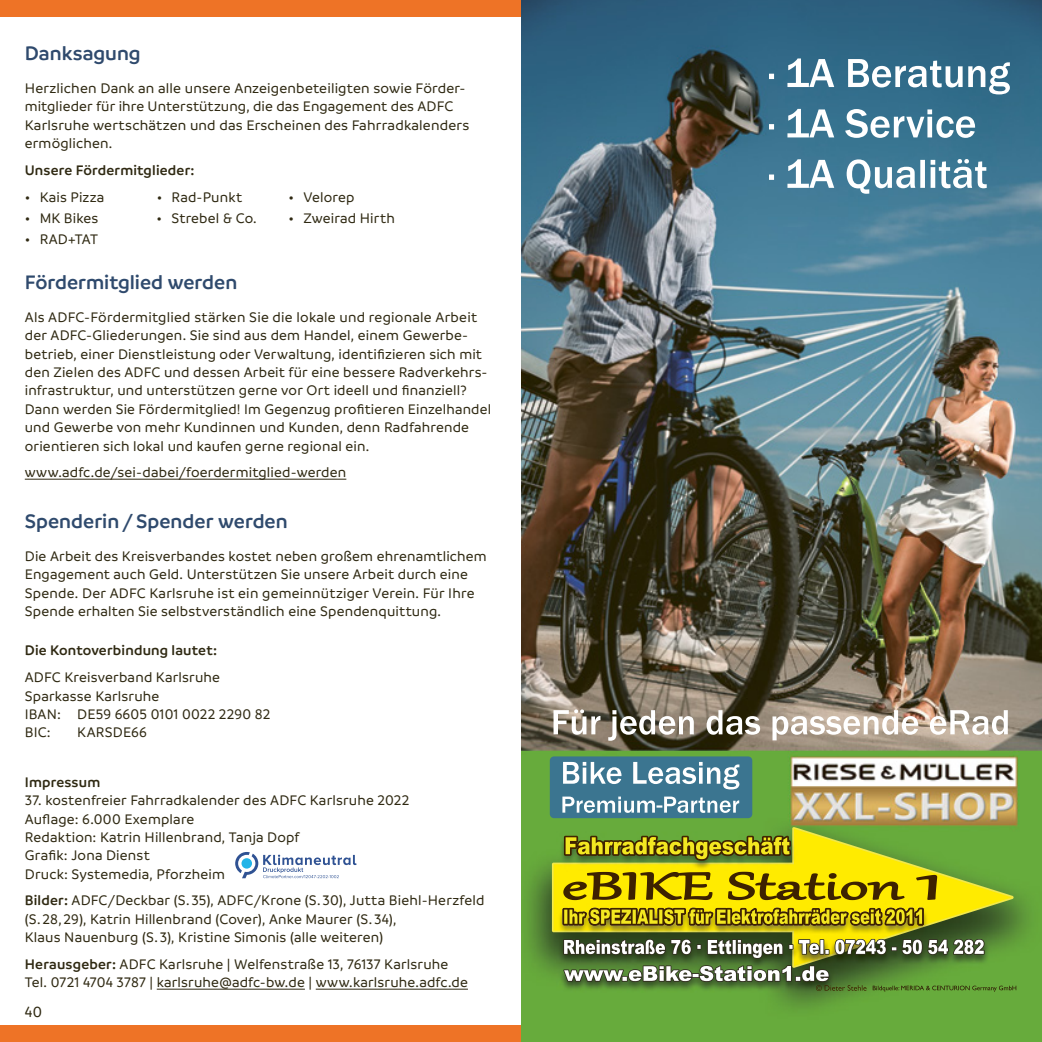
<style>
.page{position:relative;width:1042px;height:1042px;background:#fff}
.page>*{position:absolute;margin:0;border:0;box-sizing:border-box;transform-origin:0 0}
.t1{font:600 21px "Branding";color:#2f4a6d}
.t2{font:500 15.75px "Branding";color:#2f2912}
.t3{font:500 14.88px/18.4px "Branding";letter-spacing:.015em;color:#2f2912}
.t4{font:600 14.88px "Branding";letter-spacing:.015em;color:#2f2912}
.s1{font-weight:600}
</style>
<div class="page">
<div style="left:0;top:0;width:521px;height:16px;background:#ee7326"></div>
<div style="left:0;top:1025px;width:521px;height:17px;background:#ee7326"></div>
<img style="left:521px;top:0;width:521px;height:1042px">
<img style="left:552px;top:827px;width:461px;height:141px">
<img style="left:553px;top:828px;width:459px;height:138px">
<img style="left:715px;top:907px;width:209px;height:18px">
<img style="left:564px;top:835px;width:212px;height:21px">
<img style="left:587px;top:871px;width:168px;height:29px">
<img style="left:936px;top:939px;width:48px;height:16px">
<img style="left:678px;top:965px;width:137px;height:17px">
<img style="left:550px;top:756px;width:202px;height:62px">
<hr style="left:157px;top:989px;width:148px;height:1px;background:#2f2912">
<hr style="left:316px;top:989px;width:152px;height:1px;background:#2f2912">
<svg style="left:235px;top:852px;width:121px;height:26px"></svg>
<hr style="left:25px;top:479px;width:321px;height:1px;background:#2f2912">
<h1 class="t1" style="left:25px;top:41px;width:117px">Danksagung</h1>
<p class="t3" style="left:25px;top:79px;width:446px">Herzlichen Dank an alle unsere Anzeigenbeteiligten sowie Förder&shy;mitglieder für ihre Unterstützung, die das Engagement des ADFC Karlsruhe wertschätzen und das Erscheinen des Fahrradkalenders ermöglichen.</p>
<p class="t4" style="left:25px;top:162px;width:171px">Unsere Fördermitglieder:</p>
<p class="t3" style="left:25px;top:188px;width:81px">• Kais Pizza</p>
<p class="t3" style="left:25px;top:209px;width:75px">• MK Bikes</p>
<p class="t3" style="left:25px;top:230px;width:75px">• RAD+TAT</p>
<p class="t3" style="left:157px;top:188px;width:87px">• Rad-Punkt</p>
<p class="t3" style="left:157px;top:209px;width:102px">• Strebel &amp; Co.</p>
<p class="t3" style="left:288px;top:188px;width:68px">• Velorep</p>
<p class="t3" style="left:288px;top:209px;width:108px">• Zweirad Hirth</p>
<h1 class="t1" style="left:25px;top:270px;width:214px">Fördermitglied werden</h1>
<p class="t3" style="left:25px;top:308px;width:468px">Als ADFC-Fördermitglied stärken Sie die lokale und regionale Arbeit der ADFC-Gliederungen. Sie sind aus dem Handel, einem Gewerbe&shy;betrieb, einer Dienstleistung oder Verwaltung, identifizieren sich mit den Zielen des ADFC und dessen Arbeit für eine bessere Radverkehrs&shy;infrastruktur, und unterstützen gerne vor Ort ideell und finanziell?<br>Dann werden Sie Fördermitglied! Im Gegenzug profitieren Einzelhandel und Gewerbe von mehr Kundinnen und Kunden, denn Radfahrende orientieren sich lokal und kaufen gerne regional ein.</p>
<p class="t3" style="left:25px;top:463px;width:323px">www.adfc.de/sei-dabei/foerdermitglied-werden</p>
<h1 class="t1" style="left:25px;top:509px;width:264px">Spenderin/Spender werden</h1>
<p class="t3" style="left:25px;top:547px;width:463px">Die Arbeit des Kreisverbandes kostet neben großem ehrenamtlichem Engagement auch Geld. Unterstützen Sie unsere Arbeit durch eine Spende. Der ADFC Karlsruhe ist ein gemeinnütziger Verein. Für Ihre Spende erhalten Sie selbstverständlich eine Spendenquittung.</p>
<p class="t4" style="left:25px;top:642px;width:194px">Die Kontoverbindung lautet:</p>
<p class="t3" style="left:25px;top:668px;width:247px">ADFC Kreisverband Karlsruhe<br>Sparkasse Karlsruhe<br>IBAN: DE59 6605 0101 0022 2290 82<br>BIC:</p>
<p class="t3" style="left:77px;top:723px;width:71px">KARSDE66</p>
<p class="t4" style="left:25px;top:774px;width:77px">Impressum</p>
<p class="t3" style="left:25px;top:791px;width:386px">37. kostenfreier Fahrradkalender des ADFC Karlsruhe 2022<br>Auflage: 6.000 Exemplare<br>Redaktion: Katrin Hillenbrand, Tanja Dopf<br>Grafik: Jona Dienst<br>Druck: Systemedia, Pforzheim</p>
<p class="t3" style="left:25px;top:891px;width:461px"><span class="s1">Bilder:</span> ADFC/Deckbar (S. 35), ADFC/Krone (S.30), Jutta Biehl-Herzfeld (S.28,29), Katrin Hillenbrand (Cover), Anke Maurer (S. 34),<br>Klaus Nauenburg (S. 3), Kristine Simonis (alle weiteren)</p>
<p class="t3" style="left:25px;top:955px;width:445px"><span class="s1">Herausgeber:</span> ADFC Karlsruhe | Welfenstraße 13, 76137 Karlsruhe<br>Tel. 0721 4704 3787 | karlsruhe@adfc-bw.de | www.karlsruhe.adfc.de</p>
<p class="t2" style="left:25px;top:1004px;width:19px">40</p>
</div>
